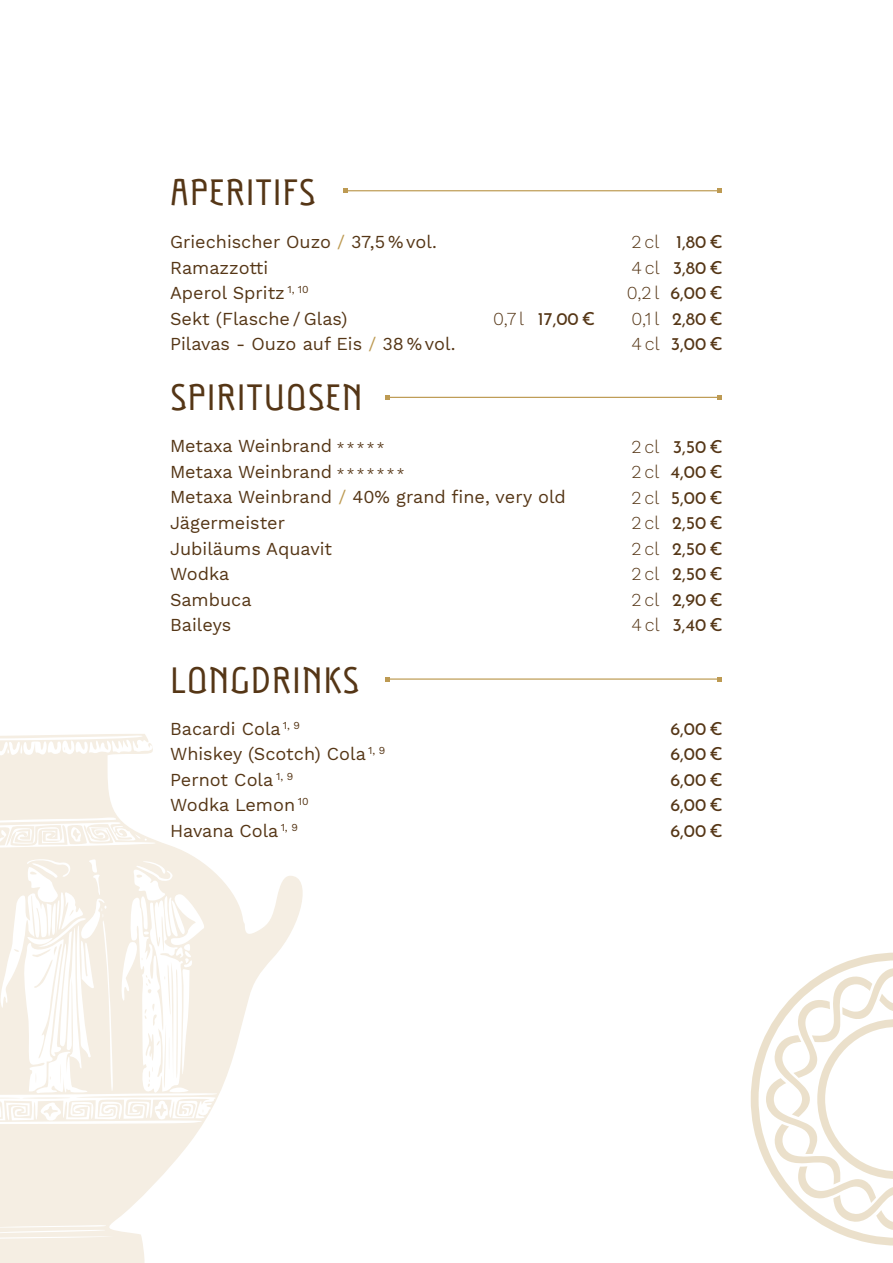
<style>
.page{position:relative;width:893px;height:1263px;background:#fff}
.page>*{position:absolute;margin:0;border:0;box-sizing:border-box;transform-origin:0 0}
.t1{font:42px "Aubrey";letter-spacing:.02em;color:#553616}
.t2{font:18px/25.5px "Work Sans";color:#553616}
.t3{font:18px/25.5px "Josefin Sans";color:#553616;text-align:justify}
.t4{font:300 18px/25.5px "Work Sans";letter-spacing:.085em;color:#553616}
.s1{color:#bd9a52}
.s2{font-family:"Work Sans";font-weight:300}
.s3{font-size:13.5px}
</style>
<div class="page">
<svg style="left:0;top:734px;width:303px;height:529px"></svg>
<hr style="left:388px;top:397px;width:331px;height:1px;background:#bd9a52">
<svg style="left:386px;top:395px;width:4px;height:5px"></svg>
<svg style="left:717px;top:395px;width:4px;height:5px"></svg>
<hr style="left:388px;top:678px;width:331px;height:2px;background:#bd9a52">
<svg style="left:386px;top:677px;width:4px;height:4px"></svg>
<svg style="left:717px;top:677px;width:4px;height:4px"></svg>
<svg style="left:751px;top:952px;width:142px;height:293px"></svg>
<hr style="left:345px;top:190px;width:374px;height:1px;background:#bd9a52">
<svg style="left:343px;top:188px;width:5px;height:5px"></svg>
<svg style="left:717px;top:188px;width:4px;height:5px"></svg>
<h1 class="t1" style="left:170px;top:170px;width:147px">APERITIFS</h1>
<p class="t2" style="left:170px;top:230px;width:287px">Griechischer Ouzo <span class="s1">/</span> 37,5 %vol.<br>Ramazzotti<br>Aperol Spritz <sup>1,</sup> <sup>10<br></sup>Sekt (Flasche / Glas)<br>Pilavas - Ouzo auf Eis <span class="s1">/</span> 38 %vol.</p>
<p class="t3" style="left:493px;top:304px;width:104px"><span class="s2">0,7 l</span> 17,00 €</p>
<h1 class="t1" style="left:170px;top:376px;width:194px">SPIRITUOSEN</h1>
<p class="t2" style="left:170px;top:434px;width:397px">Metaxa Weinbrand <span class="s3">* * * * *<br></span>Metaxa Weinbrand <span class="s3">* * * * * * *<br></span>Metaxa Weinbrand <span class="s1">/</span> 40% grand fine, very old<br>Jägermeister<br>Jubiläums Aquavit<br>Wodka<br>Sambuca<br>Baileys</p>
<h1 class="t1" style="left:170px;top:658px;width:191px">LONGDRINKS</h1>
<p class="t2" style="left:170px;top:716px;width:217px">Bacardi Cola <sup>1,</sup> <sup>9<br></sup>Whiskey (Scotch) Cola <sup>1,</sup> <sup>9<br></sup>Pernot Cola <sup>1,</sup> <sup>9<br></sup>Wodka Lemon <sup>10<br></sup>Havana Cola <sup>1,</sup> <sup>9</sup></p>
<p class="t4" style="left:631px;top:230px;width:30px">2cl<br>4cl</p>
<p class="t4" style="left:631px;top:307px;width:30px">0,1 l<br>4cl</p>
<p class="t4" style="left:627px;top:281px;width:34px">0,2 l</p>
<p class="t3" style="left:670px;top:227px;width:54px;text-align:center">1,80 €<br>3,80 €<br>6,00 €<br>2,80 €<br>3,00 €</p>
<p class="t4" style="left:631px;top:434px;width:30px;text-align:justify">2cl 2cl 2cl 2cl 2cl 2cl 2cl 4cl</p>
<p class="t3" style="left:671px;top:431px;width:54px">3,50 € 4,00 € 5,00 € 2,50 € 2,50 € 2,50 € 2,90 € 3,40 €</p>
<p class="t3" style="left:670px;top:713px;width:54px">6,00 € 6,00 € 6,00 € 6,00 € 6,00 €</p>
</div>
